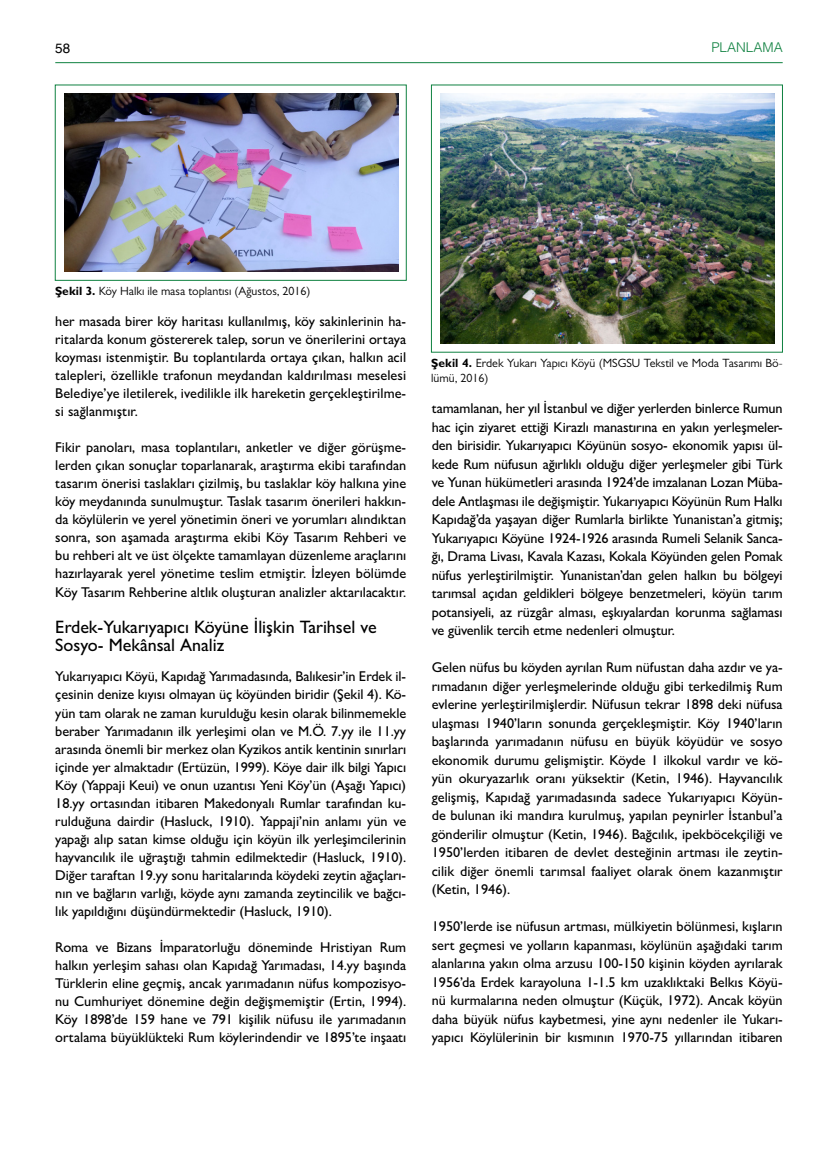
<style>
.page{position:relative;width:838px;height:1170px;background:#fff}
.page>*{position:absolute;margin:0;border:0;box-sizing:border-box;transform-origin:0 0}
.t1{font:500 18px/18px "Gill Sans MT Pro";color:#000}
.t2{font:500 14.25px/18px "Gill Sans MT Pro";color:#000;text-align:justify}
.t3{font:300 13.5px "Helvetica";color:#0f8140}
.t4{font:13.5px "Helvetica";color:#000}
.t5{font:12px/15.3px "Gill Sans MT Pro";color:#000}
.s1{font-weight:700}
</style>
<div class="page">
<hr style="left:55px;top:62px;width:727px;height:1px;background:#0f8140">
<img style="left:64px;top:93px;width:334px;height:179px">
<img style="left:440px;top:93px;width:334px;height:250px">
<p class="t4" style="left:55px;top:38px;width:17px">58</p>
<p class="t3" style="left:711px;top:36px;width:73px">PLANLAMA</p>
<p class="t5" style="left:55px;top:283px;width:257px"><span class="s1">Şekil 3.</span> Köy Halkı ile masa toplantısı (Ağustos, 2016)</p>
<p class="t2" style="left:55px;top:312px;width:352px">her masada birer köy haritası kullanılmış, köy sakinlerinin ha&shy;ritalarda konum göstererek talep, sorun ve önerilerini ortaya koyması istenmiştir. Bu toplantılarda ortaya çıkan, halkın acil talepleri, özellikle trafonun meydandan kaldırılması meselesi Belediye’ye iletilerek, ivedilikle ilk hareketin gerçekleştirilme&shy;si sağlanmıştır.</p>
<p class="t2" style="left:55px;top:438px;width:352px">Fikir panoları, masa toplantıları, anketler ve diğer görüşme&shy;lerden çıkan sonuçlar toparlanarak, araştırma ekibi tarafından tasarım önerisi taslakları çizilmiş, bu taslaklar köy halkına yine köy meydanında sunulmuştur. Taslak tasarım önerileri hakkın&shy;da köylülerin ve yerel yönetimin öneri ve yorumları alındıktan sonra, son aşamada araştırma ekibi Köy Tasarım Rehberi ve bu rehberi alt ve üst ölçekte tamamlayan düzenleme araçlarını hazırlayarak yerel yönetime teslim etmiştir. İzleyen bölümde Köy Tasarım Rehberine altlık oluşturan analizler aktarılacaktır.</p>
<p class="t1" style="left:55px;top:617px;width:323px">Erdek-Yukarıyapıcı Köyüne İlişkin Tarihsel ve<br>Sosyo- Mekânsal Analiz</p>
<p class="t2" style="left:55px;top:667px;width:352px">Yukarıyapıcı Köyü, Kapıdağ Yarımadasında, Balıkesir’in Erdek il&shy;çesinin denize kıyısı olmayan üç köyünden biridir (Şekil 4). Kö&shy;yün tam olarak ne zaman kurulduğu kesin olarak bilinmemekle beraber Yarımadanın ilk yerleşimi olan ve M.Ö. 7.yy ile 11.yy arasında önemli bir merkez olan Kyzikos antik kentinin sınırları içinde yer almaktadır (Ertüzün, 1999). Köye dair ilk bilgi Yapıcı Köy (Yappaji Keui) ve onun uzantısı Yeni Köy’ün (Aşağı Yapıcı)<br>18.yy ortasından itibaren Makedonyalı Rumlar tarafından ku&shy;rulduğuna dairdir (Hasluck, 1910). Yappaji’nin anlamı yün ve yapağı alıp satan kimse olduğu için köyün ilk yerleşimcilerinin hayvancılık ile uğraştığı tahmin edilmektedir (Hasluck, 1910).<br>Diğer taraftan 19.yy sonu haritalarında köydeki zeytin ağaçları&shy;nın ve bağların varlığı, köyde aynı zamanda zeytincilik ve bağcı&shy;lık yapıldığını düşündürmektedir (Hasluck, 1910).</p>
<p class="t2" style="left:55px;top:938px;width:352px">Roma ve Bizans İmparatorluğu döneminde Hristiyan Rum halkın yerleşim sahası olan Kapıdağ Yarımadası, 14.yy başında Türklerin eline geçmiş, ancak yarımadanın nüfus kompozisyo&shy;nu Cumhuriyet dönemine değin değişmemiştir (Ertin, 1994).<br>Köy 1898’de 159 hane ve 791 kişilik nüfusu ile yarımadanın ortalama büyüklükteki Rum köylerindendir ve 1895’te inşaatı</p>
<p class="t5" style="left:431px;top:355px;width:353px"><span class="s1">Şekil 4.</span> Erdek Yukarı Yapıcı Köyü (MSGSU Tekstil ve Moda Tasarımı Bö&shy;lümü, 2016)</p>
<p class="t2" style="left:432px;top:399px;width:352px;line-height:18.5px">tamamlanan, her yıl İstanbul ve diğer yerlerden binlerce Rumun hac için ziyaret ettiği Kirazlı manastırına en yakın yerleşmeler&shy;den birisidir. Yukarıyapıcı Köyünün sosyo- ekonomik yapısı ül&shy;kede Rum nüfusun ağırlıklı olduğu diğer yerleşmeler gibi Türk ve Yunan hükümetleri arasında 1924’de imzalanan Lozan Müba&shy;dele Antlaşması ile değişmiştir. Yukarıyapıcı Köyünün Rum Halkı Kapıdağ’da yaşayan diğer Rumlarla birlikte Yunanistan’a gitmiş; Yukarıyapıcı Köyüne 1924-1926 arasında Rumeli Selanik Sanca&shy;ğı, Drama Livası, Kavala Kazası, Kokala Köyünden gelen Pomak nüfus yerleştirilmiştir. Yunanistan’dan gelen halkın bu bölgeyi tarımsal açıdan geldikleri bölgeye benzetmeleri, köyün tarım potansiyeli, az rüzgâr alması, eşkıyalardan korunma sağlaması ve güvenlik tercih etme nedenleri olmuştur.</p>
<p class="t2" style="left:432px;top:658px;width:352px;line-height:18.5px">Gelen nüfus bu köyden ayrılan Rum nüfustan daha azdır ve ya&shy;rımadanın diğer yerleşmelerinde olduğu gibi terkedilmiş Rum evlerine yerleştirilmişlerdir. Nüfusun tekrar 1898 deki nüfusa ulaşması 1940’ların sonunda gerçekleşmiştir. Köy 1940’ların başlarında yarımadanın nüfusu en büyük köyüdür ve sosyo ekonomik durumu gelişmiştir. Köyde 1 ilkokul vardır ve kö&shy;yün okuryazarlık oranı yüksektir (Ketin, 1946). Hayvancılık gelişmiş, Kapıdağ yarımadasında sadece Yukarıyapıcı Köyün&shy;de bulunan iki mandıra kurulmuş, yapılan peynirler İstanbul’a gönderilir olmuştur (Ketin, 1946). Bağcılık, ipekböcekçiliği ve 1950’lerden itibaren de devlet desteğinin artması ile zeytin&shy;cilik diğer önemli tarımsal faaliyet olarak önem kazanmıştır (Ketin, 1946).</p>
<p class="t2" style="left:432px;top:917px;width:352px;line-height:18.5px">1950’lerde ise nüfusun artması, mülkiyetin bölünmesi, kışların sert geçmesi ve yolların kapanması, köylünün aşağıdaki tarım alanlarına yakın olma arzusu 100-150 kişinin köyden ayrılarak 1956’da Erdek karayoluna 1-1.5 km uzaklıktaki Belkıs Köyü&shy;nü kurmalarına neden olmuştur (Küçük, 1972). Ancak köyün daha büyük nüfus kaybetmesi, yine aynı nedenler ile Yukarı&shy;yapıcı Köylülerinin bir kısmının 1970-75 yıllarından itibaren</p>
</div>
